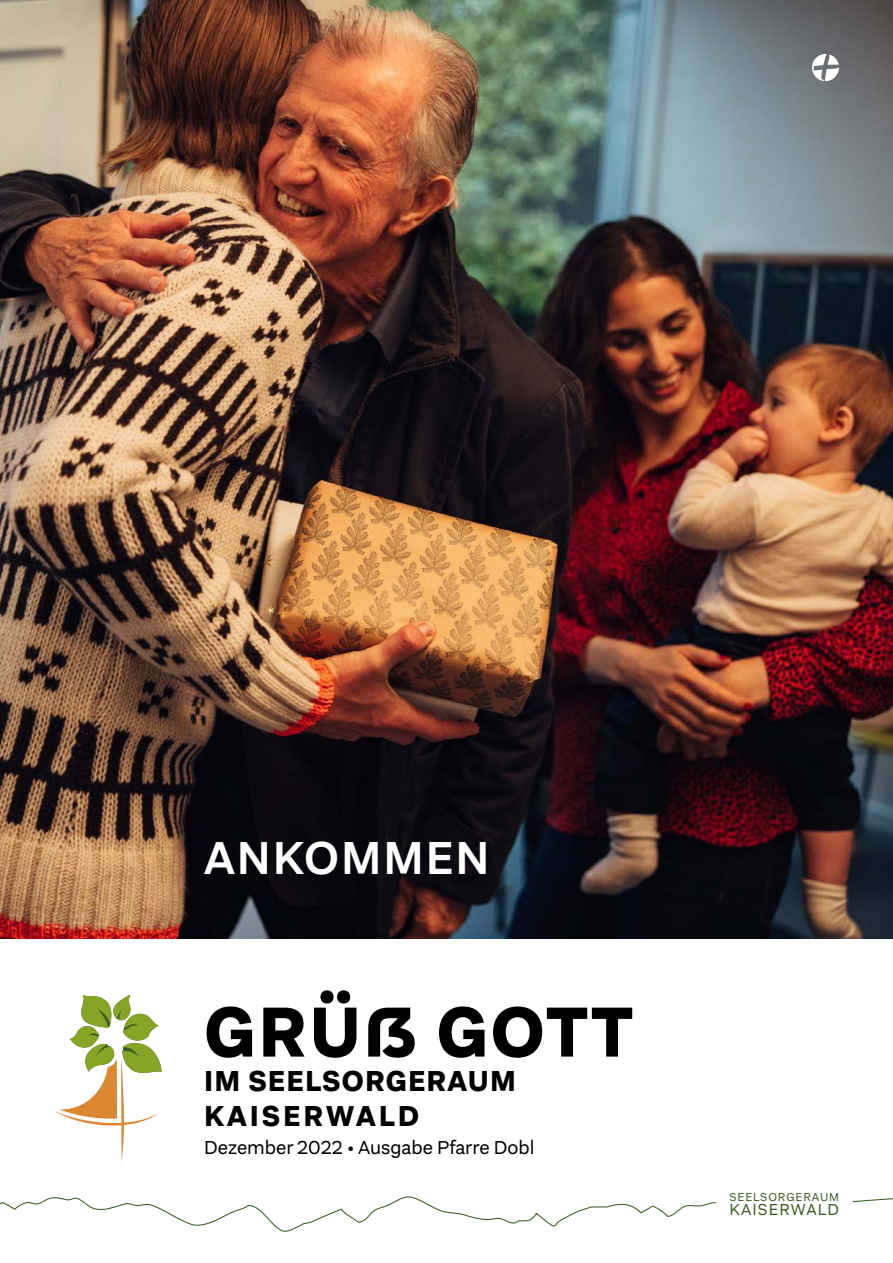
<style>
.page{position:relative;width:893px;height:1263px;background:#fff}
.page>*{position:absolute;margin:0;border:0;box-sizing:border-box;transform-origin:0 0}
.t1{font:800 73.5px "Aestetico";letter-spacing:.04em;color:#000}
.t2{font:600 48px "Aestetico";letter-spacing:.04em;color:#fff}
.t3{font:800 30px/34.5px "Aestetico";letter-spacing:.04em;color:#000}
.t4{font:19.5px "Aestetico";color:#000}
.t5{font:16.5px "Aestetico";letter-spacing:.07em;color:#3c5b24}
.t6{font:12px "Aestetico";letter-spacing:.08em;color:#3c5b24}
</style>
<div class="page">
<svg style="left:0;top:1068px;width:893px;height:164px"></svg>
<div style="left:716px;top:1182px;width:136px;height:43px;background:#fff"></div>
<svg style="left:54px;top:994px;width:107px;height:169px"></svg>
<img style="left:0;top:0;width:893px;height:939px">
<svg style="left:812px;top:54px;width:27px;height:27px"></svg>
<h2 class="t2" style="left:204px;top:830px;width:287px">ANKOMMEN</h2>
<h1 class="t1" style="left:204px;top:987px;width:430px">GRÜẞ GOTT</h1>
<h3 class="t3" style="left:204px;top:1064px;width:313px">IM SEELSORGERAUM<br>KAISERWALD</h3>
<p class="t4" style="left:204px;top:1136px;width:332px">Dezember 2022 • Ausgabe Pfarre Dobl</p>
<p class="t6" style="left:729px;top:1190px;width:111px">SEELSORGERAUM</p>
<p class="t5" style="left:729px;top:1200px;width:111px">KAISERWALD</p>
</div>
